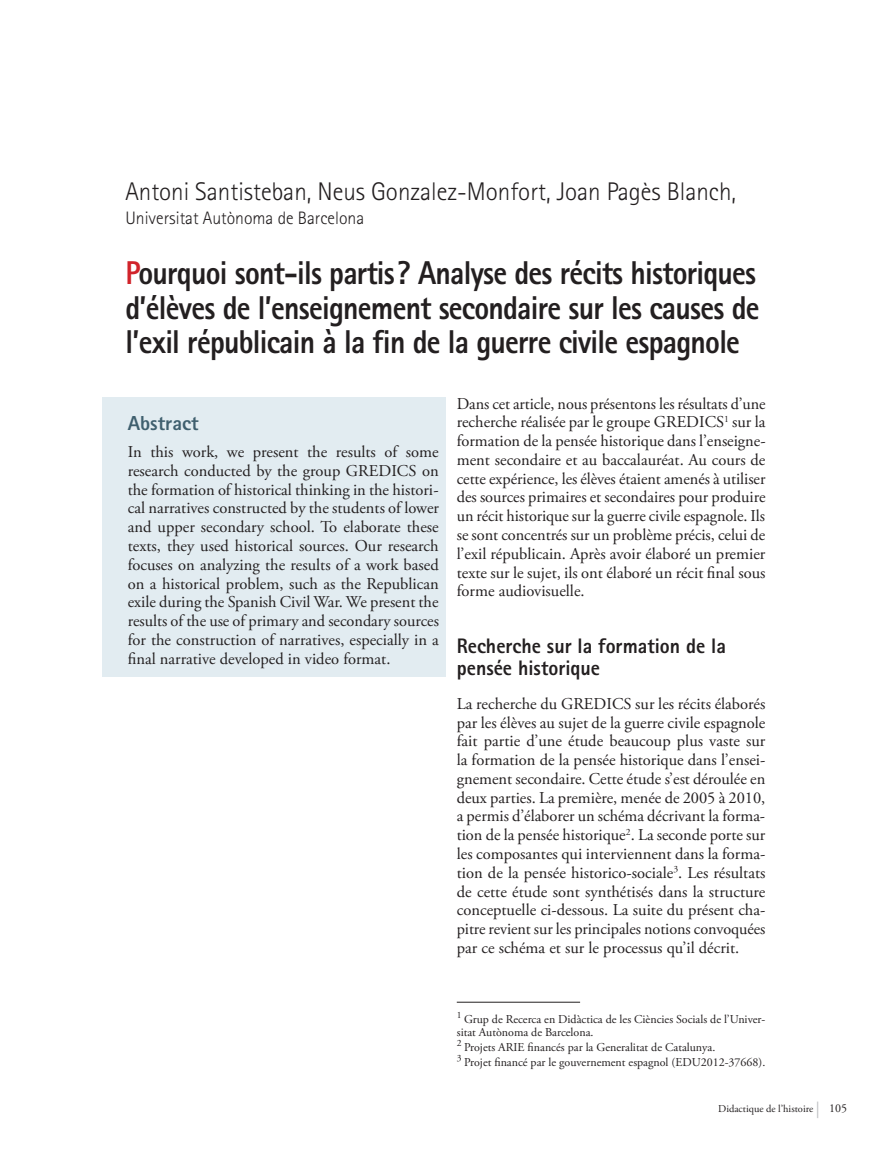
<style>
.page{position:relative;width:893px;height:1149px;background:#fff}
.page>*{position:absolute;margin:0;border:0;box-sizing:border-box;transform-origin:0 0}
.t1{font:800 33px/34.5px "Rotis Sans Serif";letter-spacing:-.025em;color:#231f20;text-align:justify;scale:.9 1}
.t2{font:300 25.5px "Rotis Sans Serif";color:#231f20}
.t3{font:800 21px/22.5px "Rotis Sans Serif";color:#231f20;scale:.95 1}
.t4{font:800 20.25px "Rotis Sans Serif";color:#3f5f6e}
.t5{font:300 18px "Rotis Sans Serif";color:#231f20}
.t6{font:16.5px/18.8px "Adobe Garamond Pro";color:#231f20;text-align:justify}
.t7{font:12px/12.8px "Adobe Garamond Pro";color:#231f20}
.t8{font:10.5px "Adobe Garamond Pro";color:#231f20}
.t9{font:9.6px "Adobe Garamond Pro";color:#231f20}
.s1{color:#d1232a}
.s2{font-size:16.5px;color:#bcbdc0}
.s3{font-size:12px}
</style>
<div class="page">
<hr style="left:457px;top:1001px;width:123px;height:1px;background:#231f20">
<div style="left:102px;top:397px;width:344px;height:279px;background:#e2ecf1"></div>
<h2 class="t2" style="left:125px;top:177px;width:612px">Antoni Santisteban, Neus Gonzalez-Monfort, Joan Pagès Blanch,</h2>
<p class="t5" style="left:125px;top:208px;width:240px">Universitat Autònoma de Barcelona</p>
<h1 class="t1" style="left:125px;top:255px;width:706px"><span class="s1">P</span>ourquoi sont-ils partis? Analyse des récits historiques d’élèves de l’enseignement secondaire sur les causes de l’exil républicain à la fin de la guerre civile espagnole</h1>
<p class="t4" style="left:128px;top:410px;width:72px">Abstract</p>
<p class="t6" style="left:128px;top:443px;width:313px">In this work, we present the results of some research conducted by the group GREDICS on the formation of historical thinking in the histori&shy;cal narratives constructed by the students of lower and upper secondary school. To elaborate these texts, they used historical sources. Our research focuses on analyzing the results of a work based on a historical problem, such as the Republican exile during the Spanish Civil War. We present the results of the use of primary and secondary sources for the construction of narratives, especially in a final narrative developed in video format.</p>
<p class="t6" style="left:457px;top:394px;width:310px">Dans cet article, nous présentons les résultats d’une recherche réalisée par le groupe GREDICS<sup>1</sup> sur la formation de la pensée historique dans l’enseigne&shy;ment secondaire et au baccalauréat. Au cours de cette expérience, les élèves étaient amenés à utiliser des sources primaires et secondaires pour produire un récit historique sur la guerre civile espagnole. Ils se sont concentrés sur un problème précis, celui de l’exil républicain. Après avoir élaboré un premier texte sur le sujet, ils ont élaboré un récit final sous forme audiovisuelle.</p>
<p class="t3" style="left:457px;top:633px;width:285px">Recherche sur la formation de la pensée historique</p>
<p class="t6" style="left:457px;top:694px;width:310px">La recherche du GREDICS sur les récits élaborés par les élèves au sujet de la guerre civile espagnole fait partie d’une étude beaucoup plus vaste sur la formation de la pensée historique dans l’ensei&shy;gnement secondaire. Cette étude s’est déroulée en deux parties. La première, menée de 2005 à 2010, a permis d’élaborer un schéma décrivant la forma&shy;tion de la pensée historique<sup>2</sup>. La seconde porte sur les composantes qui interviennent dans la forma&shy;tion de la pensée historico-sociale<sup>3</sup>. Les résultats de cette étude sont synthétisés dans la structure conceptuelle ci-dessous. La suite du présent cha&shy;pitre revient sur les principales notions convoquées par ce schéma et sur le processus qu’il décrit.</p>
<p class="t9" style="left:457px;top:1008px;width:6px">1</p>
<p class="t7" style="left:457px;top:1013px;width:310px;text-indent:7px">Grup de Recerca en Didàctica de les Ciències Socials de l’Univer&shy;sitat Autònoma de Barcelona.</p>
<p class="t9" style="left:457px;top:1036px;width:6px">2</p>
<p class="t7" style="left:464px;top:1040px;width:253px">Projets ARIE financés par la Generalitat de Catalunya.</p>
<p class="t9" style="left:457px;top:1051px;width:6px">3</p>
<p class="t7" style="left:464px;top:1055px;width:303px">Projet financé par le gouvernement espagnol (EDU2012-37668).</p>
<p class="t8" style="left:718px;top:1101px;width:130px">Didactique de l’histoire <span class="s2">|</span> <span class="s3">105</span></p>
</div>
